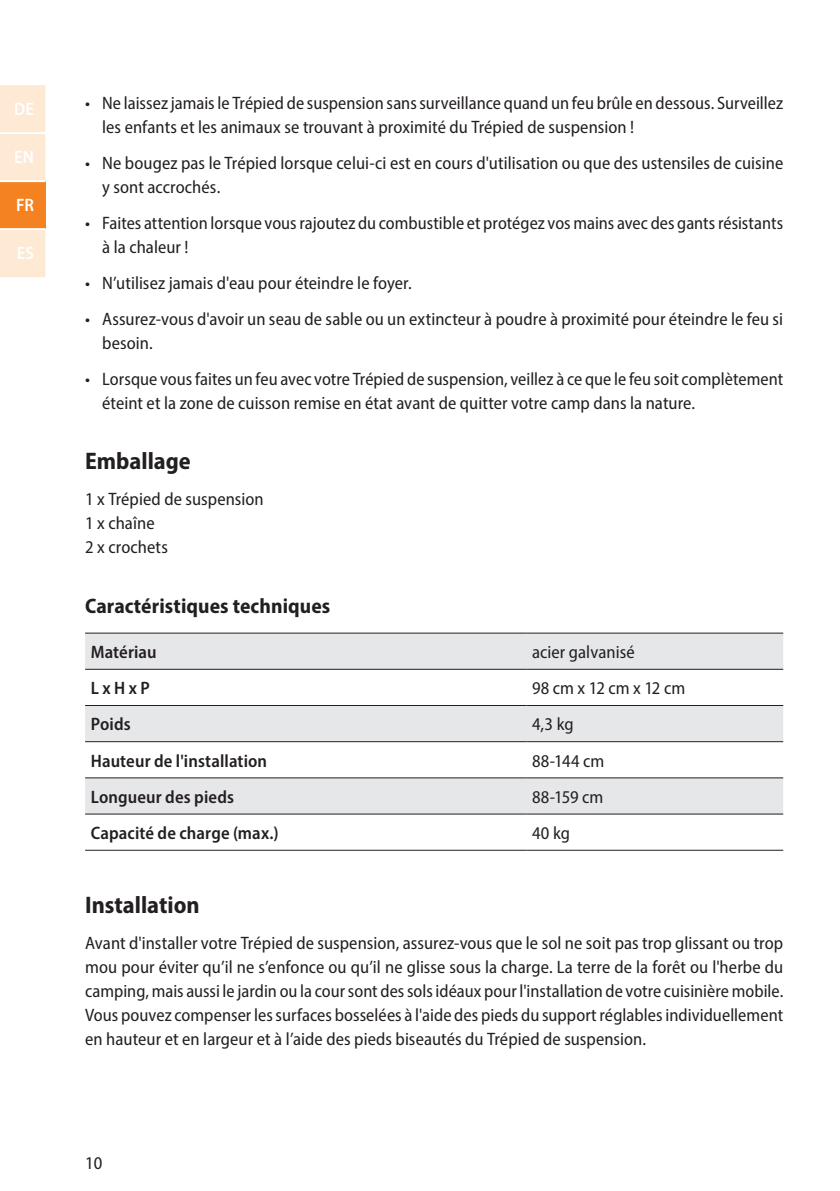
<style>
.page{position:relative;width:840px;height:1191px;background:#fff}
.page>*{position:absolute;margin:0;border:0;box-sizing:border-box;transform-origin:0 0}
.t1{font:700 semi-condensed 24px "Myriad Pro";color:#231f20}
.t2{font:700 semi-condensed 21px "Myriad Pro";letter-spacing:.005em;color:#231f20}
.t3{font:semi-condensed 18px/24px "Myriad Pro";letter-spacing:.005em;color:#231f20}
.t4{font:600 semi-condensed 18px "Myriad Pro";letter-spacing:.005em;color:#231f20}
.t5{font:600 semi-condensed 18px "Myriad Pro";letter-spacing:.01em;color:#fff}
</style>
<div class="page">
<div style="left:0;top:85px;width:45px;height:95px;background:#fee9d5"></div>
<div style="left:15px;top:150px;width:18px;height:13px;background:#fee9d5"></div>
<div style="left:0;top:181px;width:45px;height:48px;background:#f58220"></div>
<hr style="left:0;top:180px;width:45px;height:2px;background:#fff">
<hr style="left:0;top:132px;width:45px;height:2px;background:#fff">
<div style="left:0;top:230px;width:45px;height:47px;background:#fee9d5"></div>
<div style="left:18px;top:246px;width:15px;height:13px;background:#fee9d5"></div>
<hr style="left:0;top:228px;width:45px;height:2px;background:#fff">
<div style="left:85px;top:633px;width:697px;height:36px;background:#e6e7e9"></div>
<svg style="left:85px;top:706px;width:697px;height:109px;fill:#e6e7e9"></svg>
<hr style="left:85px;top:632px;width:441px;height:1px;background:#231f20">
<hr style="left:526px;top:632px;width:256px;height:1px;background:#231f20">
<hr style="left:85px;top:669px;width:441px;height:1px;background:#231f20">
<hr style="left:526px;top:669px;width:256px;height:1px;background:#231f20">
<hr style="left:85px;top:705px;width:441px;height:1px;background:#231f20">
<hr style="left:526px;top:705px;width:256px;height:1px;background:#231f20">
<hr style="left:85px;top:741px;width:441px;height:1px;background:#231f20">
<hr style="left:526px;top:741px;width:256px;height:1px;background:#231f20">
<hr style="left:85px;top:777px;width:441px;height:1px;background:#231f20">
<hr style="left:526px;top:777px;width:256px;height:1px;background:#231f20">
<hr style="left:85px;top:813px;width:441px;height:1px;background:#231f20">
<hr style="left:526px;top:813px;width:256px;height:1px;background:#231f20">
<hr style="left:85px;top:849px;width:441px;height:1px;background:#231f20">
<hr style="left:526px;top:849px;width:256px;height:1px;background:#231f20">
<p class="t5" style="left:14px;top:97px;width:21px">DE</p>
<p class="t5" style="left:14px;top:145px;width:21px">EN</p>
<p class="t5" style="left:16px;top:193px;width:19px">FR</p>
<p class="t5" style="left:17px;top:241px;width:19px">ES</p>
<p class="t3" style="left:102px;top:91px;width:682px;text-indent:-17px">• Ne laissez jamais le Trépied de suspension sans surveillance quand un feu brûle en dessous. Surveillez les enfants et les animaux se trouvant à proximité du Trépied de suspension !</p>
<p class="t3" style="left:102px;top:151px;width:682px;text-indent:-17px">• Ne bougez pas le Trépied lorsque celui-ci est en cours d'utilisation ou que des ustensiles de cuisine y sont accrochés.</p>
<p class="t3" style="left:102px;top:211px;width:682px;text-indent:-17px">• Faites attention lorsque vous rajoutez du combustible et protégez vos mains avec des gants résistants à la chaleur !</p>
<p class="t3" style="left:85px;top:271px;width:328px">• N’utilisez jamais d'eau pour éteindre le foyer.</p>
<p class="t3" style="left:102px;top:307px;width:682px;text-indent:-17px">• Assurez-vous d'avoir un seau de sable ou un extincteur à poudre à proximité pour éteindre le feu si besoin.</p>
<p class="t3" style="left:102px;top:367px;width:682px;text-indent:-17px">• Lorsque vous faites un feu avec votre Trépied de suspension, veillez à ce que le feu soit complètement éteint et la zone de cuisson remise en état avant de quitter votre camp dans la nature.</p>
<h1 class="t1" style="left:85px;top:446px;width:107px">Emballage</h1>
<p class="t3" style="left:85px;top:487px;width:180px">1 x Trépied de suspension<br>1 x chaîne<br>2 x crochets</p>
<p class="t2" style="left:85px;top:592px;width:247px">Caractéristiques techniques</p>
<p class="t4" style="left:91px;top:640px;width:67px">Matériau</p>
<p class="t3" style="left:531px;top:639px;width:104px">acier galvanisé</p>
<p class="t4" style="left:91px;top:677px;width:60px">L x H x P</p>
<p class="t3" style="left:531px;top:676px;width:155px">98 cm x 12 cm x 12 cm</p>
<p class="t4" style="left:91px;top:713px;width:41px">Poids</p>
<p class="t3" style="left:531px;top:712px;width:43px">4,3 kg</p>
<p class="t4" style="left:91px;top:749px;width:178px">Hauteur de l'installation</p>
<p class="t3" style="left:531px;top:748px;width:74px">88-144 cm</p>
<p class="t4" style="left:91px;top:785px;width:145px">Longueur des pieds</p>
<p class="t3" style="left:531px;top:784px;width:73px">88-159 cm</p>
<p class="t4" style="left:91px;top:821px;width:189px">Capacité de charge (max.)</p>
<p class="t3" style="left:531px;top:820px;width:39px">40 kg</p>
<h1 class="t1" style="left:85px;top:890px;width:116px">Installation</h1>
<p class="t3" style="left:85px;top:931px;width:699px;text-align:justify">Avant d'installer votre Trépied de suspension, assurez-vous que le sol ne soit pas trop glissant ou trop mou pour éviter qu’il ne s’enfonce ou qu’il ne glisse sous la charge. La terre de la forêt ou l'herbe du camping, mais aussi le jardin ou la cour sont des sols idéaux pour l'installation de votre cuisinière mobile.<br>Vous pouvez compenser les surfaces bosselées à l'aide des pieds du support réglables individuellement en hauteur et en largeur et à l’aide des pieds biseautés du Trépied de suspension.</p>
<p class="t3" style="left:85px;top:1151px;width:19px">10</p>
</div>
